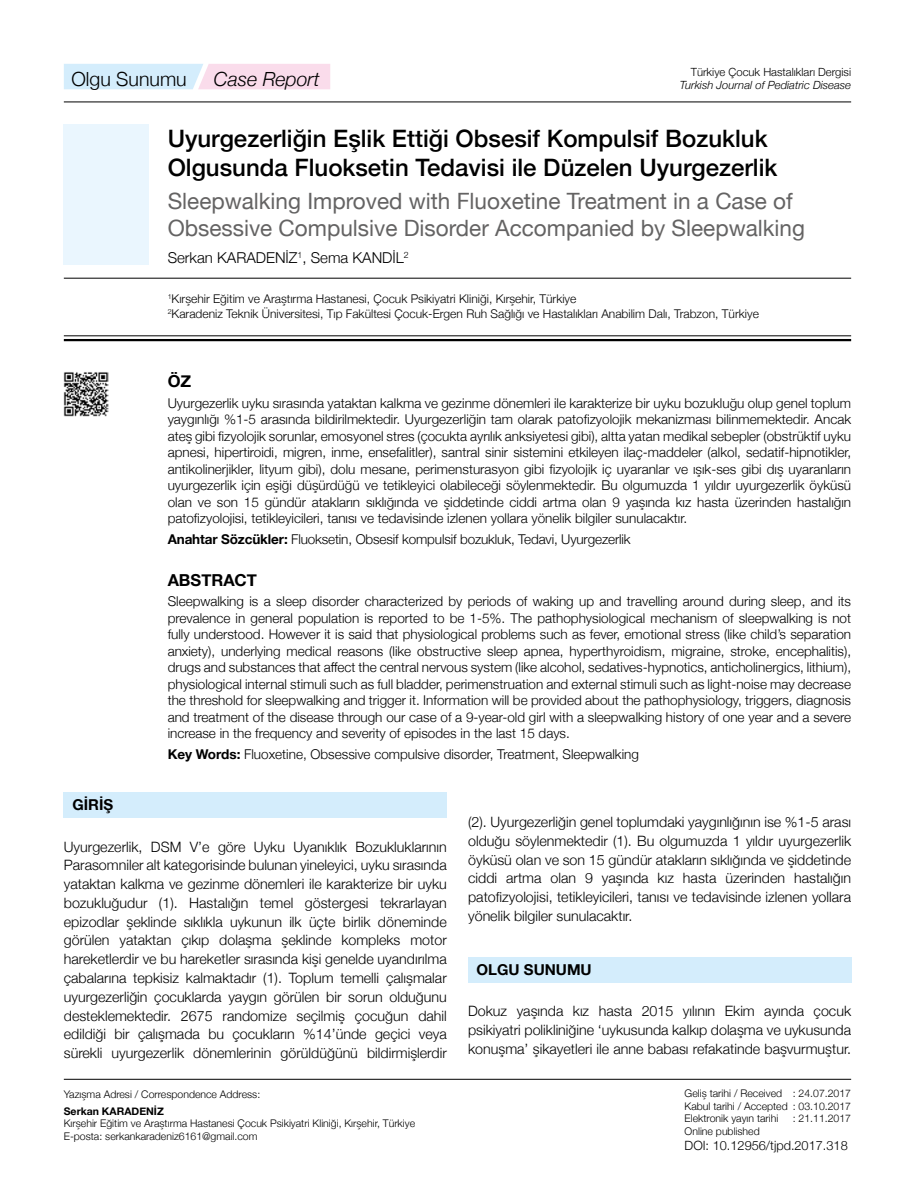
<style>
.page{position:relative;width:915px;height:1191px;background:#fff}
.page>*{position:absolute;margin:0;border:0;box-sizing:border-box;transform-origin:0 0}
.t1{font:500 24px/28.8px "Helvetica Neue";color:#000}
.t2{font:22.5px/27px "Helvetica Neue";color:#646363}
.t3{font:300 19.5px "Helvetica Neue";color:#000}
.t4{font:italic 300 19.5px "Helvetica Neue";color:#000}
.t5{font:700 16.5px "Helvetica Neue";color:#000}
.t6{font:300 15px "Helvetica Neue";color:#000}
.t7{font:700 15px "Helvetica Neue";color:#000}
.t8{font:300 14.25px/18.8px "Helvetica Neue";color:#000;text-align:justify}
.t9{font:300 13.5px/16.5px "Helvetica Neue";color:#000;text-align:justify}
.t10{font:300 12.75px "Helvetica Neue";color:#000}
.t11{font:300 12px/14.4px "Helvetica Neue";color:#000}
.t12{font:italic 300 11.25px "Helvetica Neue";color:#000}
.t13{font:300 11.25px "Helvetica Neue";color:#000}
.t14{font:300 10.5px/12.6px "Helvetica Neue";color:#000}
.t15{font:700 10.5px "Helvetica Neue";color:#000}
.s1{font-weight:700}
</style>
<div class="page">
<hr style="left:64px;top:1079px;width:786px;height:1px;background:#000">
<hr style="left:64px;top:102px;width:786px;height:1px;background:#000">
<svg style="left:64px;top:64px;width:266px;height:25px;background:#e6e5f3"></svg>
<div style="left:468px;top:956px;width:382px;height:26px;background:#d4edfc"></div>
<div style="left:64px;top:792px;width:382px;height:25px;background:#d4edfc"></div>
<hr style="left:64px;top:278px;width:786px;height:1px;background:#000">
<hr style="left:64px;top:339px;width:786px;height:2px;background:#000">
<hr style="left:64px;top:335px;width:786px;height:1px;background:#000">
<div style="left:64px;top:124px;width:85px;height:140px;background:#eaf6fe"></div>
<img style="left:64px;top:372px;width:45px;height:44px">
<h3 class="t3" style="left:71px;top:63px;width:117px">Olgu Sunumu</h3>
<h3 class="t4" style="left:214px;top:64px;width:107px">Case Report</h3>
<p class="t13" style="left:690px;top:63px;width:162px">Türkiye Çocuk Hastalıkları Dergisi</p>
<p class="t12" style="left:679px;top:76px;width:173px">Turkish Journal of Pediatric Disease</p>
<h1 class="t1" style="left:168px;top:122px;width:611px">Uyurgezerliğin Eşlik Ettiği Obsesif Kompulsif Bozukluk<br>Olgusunda Fluoksetin Tedavisi ile Düzelen Uyurgezerlik</h1>
<h2 class="t2" style="left:168px;top:189px;width:638px">Sleepwalking Improved with Fluoxetine Treatment in a Case of<br>Obsessive Compulsive Disorder Accompanied by Sleepwalking</h2>
<p class="t6" style="left:168px;top:245px;width:242px">Serkan KARADENİZ<sup>1</sup>, Sema KANDİL<sup>2</sup></p>
<p class="t11" style="left:168px;top:291px;width:592px"><sup>1</sup>Kırşehir Eğitim ve Araştırma Hastanesi, Çocuk Psikiyatri Kliniği, Kırşehir, Türkiye<br><sup>2</sup>Karadeniz Teknik Üniversitesi, Tıp Fakültesi Çocuk-Ergen Ruh Sağlığı ve Hastalıkları Anabilim Dalı, Trabzon, Türkiye</p>
<p class="t5" style="left:168px;top:368px;width:25px">ÖZ</p>
<p class="t9" style="left:168px;top:394px;width:684px">Uyurgezerlik uyku sırasında yataktan kalkma ve gezinme dönemleri ile karakterize bir uyku bozukluğu olup genel toplum yaygınlığı %1-5 arasında bildirilmektedir. Uyurgezerliğin tam olarak patofizyolojik mekanizması bilinmemektedir. Ancak ateş gibi fizyolojik sorunlar, emosyonel stres (çocukta ayrılık anksiyetesi gibi), altta yatan medikal sebepler (obstrüktif uyku apnesi, hipertiroidi, migren, inme, ensefalitler), santral sinir sistemini etkileyen ilaç-maddeler (alkol, sedatif-hipnotikler, antikolinerjikler, lityum gibi), dolu mesane, perimensturasyon gibi fizyolojik iç uyaranlar ve ışık-ses gibi dış uyaranların uyurgezerlik için eşiği düşürdüğü ve tetikleyici olabileceği söylenmektedir. Bu olgumuzda 1 yıldır uyurgezerlik öyküsü olan ve son 15 gündür atakların sıklığında ve şiddetinde ciddi artma olan 9 yaşında kız hasta üzerinden hastalığın patofizyolojisi, tetikleyicileri, tanısı ve tedavisinde izlenen yollara yönelik bilgiler sunulacaktır.</p>
<p class="t9" style="left:168px;top:530px;width:464px"><span class="s1">Anahtar Sözcükler:</span> Fluoksetin, Obsesif kompulsif bozukluk, Tedavi, Uyurgezerlik</p>
<p class="t5" style="left:168px;top:567px;width:91px">ABSTRACT</p>
<p class="t9" style="left:168px;top:592px;width:684px">Sleepwalking is a sleep disorder characterized by periods of waking up and travelling around during sleep, and its prevalence in general population is reported to be 1-5%. The pathophysiological mechanism of sleepwalking is not fully understood. However it is said that physiological problems such as fever, emotional stress (like child’s separation anxiety), underlying medical reasons (like obstructive sleep apnea, hyperthyroidism, migraine, stroke, encephalitis), drugs and substances that affect the central nervous system (like alcohol, sedatives-hypnotics, anticholinergics, lithium), physiological internal stimuli such as full bladder, perimenstruation and external stimuli such as light-noise may decrease the threshold for sleepwalking and trigger it. Information will be provided about the pathophysiology, triggers, diagnosis and treatment of the disease through our case of a 9-year-old girl with a sleepwalking history of one year and a severe increase in the frequency and severity of episodes in the last 15 days.</p>
<p class="t9" style="left:168px;top:745px;width:472px"><span class="s1">Key Words:</span> Fluoxetine, Obsessive compulsive disorder, Treatment, Sleepwalking</p>
<p class="t7" style="left:72px;top:793px;width:42px">GİRİŞ</p>
<p class="t8" style="left:64px;top:836px;width:384px">Uyurgezerlik, DSM V’e göre Uyku Uyanıklık Bozukluklarının Parasomniler alt kategorisinde bulunan yineleyici, uyku sırasında yataktan kalkma ve gezinme dönemleri ile karakterize bir uyku bozukluğudur (1). Hastalığın temel göstergesi tekrarlayan epizodlar şeklinde sıklıkla uykunun ilk üçte birlik döneminde görülen yataktan çıkıp dolaşma şeklinde kompleks motor hareketlerdir ve bu hareketler sırasında kişi genelde uyandırılma çabalarına tepkisiz kalmaktadır (1). Toplum temelli çalışmalar uyurgezerliğin çocuklarda yaygın görülen bir sorun olduğunu desteklemektedir. 2675 randomize seçilmiş çocuğun dahil edildiği bir çalışmada bu çocukların %14’ünde geçici veya sürekli uyurgezerlik dönemlerinin görüldüğünü bildirmişlerdir</p>
<p class="t14" style="left:64px;top:1087px;width:198px">Yazışma Adresi / Correspondence Address:</p>
<p class="t15" style="left:64px;top:1102px;width:101px">Serkan KARADENİZ</p>
<p class="t14" style="left:64px;top:1116px;width:353px">Kırşehir Eğitim ve Araştırma Hastanesi Çocuk Psikiyatri Kliniği, Kırşehir, Türkiye<br>E-posta: serkankaradeniz6161@gmail.com</p>
<p class="t8" style="left:468px;top:811px;width:384px">(2). Uyurgezerliğin genel toplumdaki yaygınlığının ise %1-5 arası olduğu söylenmektedir (1). Bu olgumuzda 1 yıldır uyurgezerlik öyküsü olan ve son 15 gündür atakların sıklığında ve şiddetinde ciddi artma olan 9 yaşında kız hasta üzerinden hastalığın patofizyolojisi, tetikleyicileri, tanısı ve tedavisinde izlenen yollara yönelik bilgiler sunulacaktır.</p>
<p class="t7" style="left:476px;top:957px;width:117px">OLGU SUNUMU</p>
<p class="t8" style="left:468px;top:1000px;width:384px">Dokuz yaşında kız hasta 2015 yılının Ekim ayında çocuk psikiyatri polikliniğine ‘uykusunda kalkıp dolaşma ve uykusunda konuşma’ şikayetleri ile anne babası refakatinde başvurmuştur.</p>
<p class="t14" style="left:684px;top:1086px;width:168px;text-align:justify">Geliş tarihi / Received : 24.07.2017<br>Kabul tarihi / Accepted : 03.10.2017<br>Elektronik yayın tarihi</p>
<p class="t14" style="left:792px;top:1111px;width:60px">: 21.11.2017</p>
<p class="t14" style="left:684px;top:1124px;width:77px">Online published</p>
<p class="t10" style="left:684px;top:1135px;width:164px">DOI: 10.12956/tjpd.2017.318</p>
</div>
